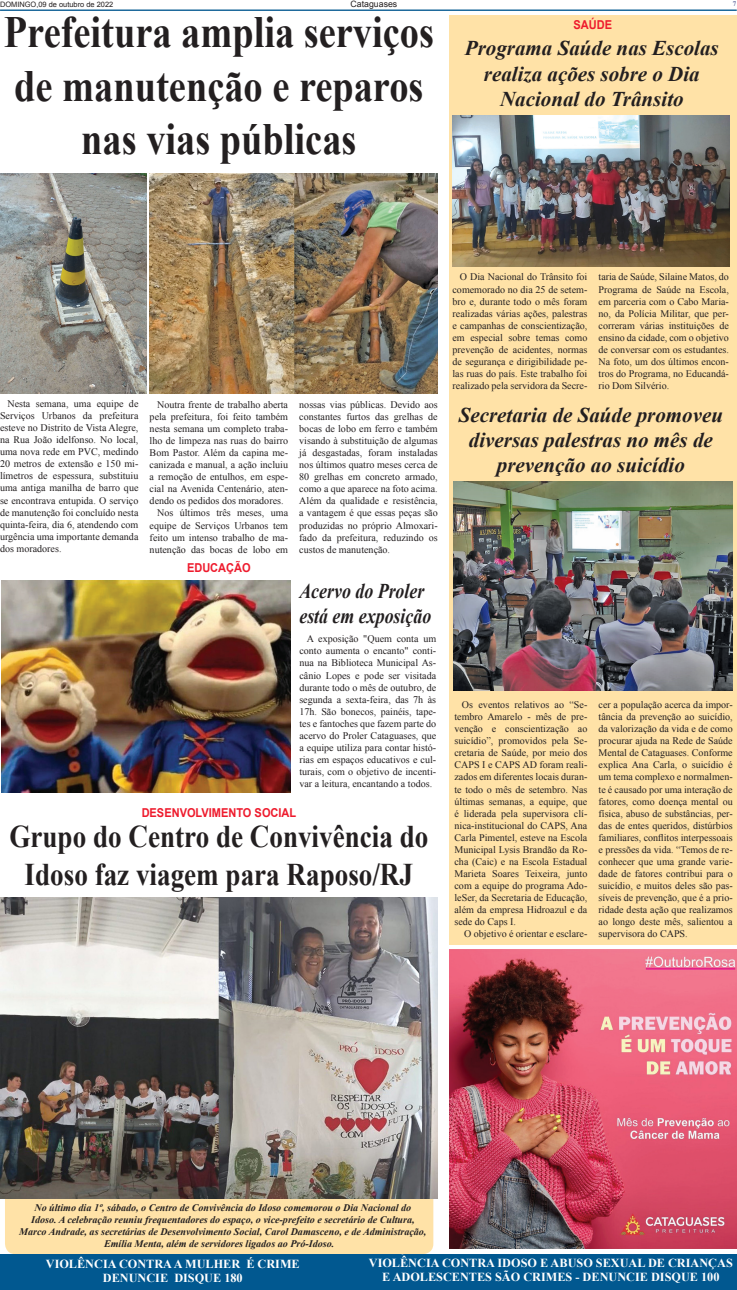
<style>
.page{position:relative;width:737px;height:1290px;background:#fff}
.page>*{position:absolute;margin:0;border:0;box-sizing:border-box;transform-origin:0 0}
.No_Spacing{font:700 44.62px/53.6px "Times New Roman";color:#231f20;text-align:center;scale:.86 1}
.No_Spacing-2{font:700 31.5px/37.8px "Times New Roman";color:#231f20;text-align:center;scale:.86 1}
.No_Spacing-3{font:italic 700 21px/25.2px "Times New Roman";color:#231f20;text-align:center}
.No_Spacing-4{font:italic 700 21px/25.2px "Times New Roman";color:#231f20;scale:.85 1}
.t1{font:700 12.25px "Times New Roman";color:#fff}
.No_Spacing-5{font:700 12.25px "Arial";color:#ee1b2d;scale:.9 1}
.No_Spacing-6{font:10.06px/12.1px "Times New Roman";color:#231f20;text-align:justify}
.No_Spacing-7{font:italic 700 10.06px/12.1px "Times New Roman";color:#231f20}
.t2{font:8.75px "Arial";color:#231f20}
.t3{font:7.44px "Arial";color:#231f20}
.t4{font:700 7px "Times New Roman";color:#60689d}
</style>
<div class="page">
<div style="left:5px;top:1186px;width:428px;height:68px;background:#ffe2a7;border-radius:10px"></div>
<hr style="left:0;top:10px;width:736px;height:1px;background:#015890">
<div style="left:2px;top:1255px;width:735px;height:35px;background:#015890"></div>
<div style="left:449px;top:16px;width:288px;height:929px;background:#ffe2a7"></div>
<img style="left:453px;top:116px;width:276px;height:151px">
<img style="left:453px;top:482px;width:279px;height:208px">
<img style="left:450px;top:949px;width:287px;height:300px">
<img style="left:0;top:173px;width:147px;height:221px">
<img style="left:150px;top:173px;width:287px;height:221px">
<img style="left:0;top:898px;width:438px;height:300px">
<img style="left:2px;top:580px;width:289px;height:213px">
<p class="t3" style="left:0;top:0;width:115px">DOMINGO,09 de outubro de 2022</p>
<p class="t2" style="left:350px;top:-2px;width:48px">Cataguases</p>
<p class="t4" style="left:732px;top:-1px;width:5px">7</p>
<p class="No_Spacing" style="left:4px;top:4px;width:501px">Prefeitura amplia serviços de manutenção e reparos nas vias públicas</p>
<p class="No_Spacing-5" style="left:573px;top:17px;width:44px">SAÚDE</p>
<p class="No_Spacing-3" style="left:465px;top:35px;width:255px">Programa Saúde nas Escolas realiza ações sobre o Dia</p>
<p class="No_Spacing-3" style="left:500px;top:86px;width:185px">Nacional do Trânsito</p>
<p class="No_Spacing-6" style="left:0;top:397px;width:140px;text-indent:7px">Nesta semana, uma equipe de Serviços Urbanos da prefeitura esteve no Distrito de Vista Alegre, na Rua João idelfonso. No local, uma nova rede em PVC, medindo 20 metros de extensão e 150 mi&shy;límetros de espessura, substituiu uma antiga manilha de barro que se encontrava entupida. O serviço de manutenção foi concluído nesta quinta-feira, dia 6, atendendo com urgência uma importante demanda dos moradores.</p>
<p class="No_Spacing-6" style="left:150px;top:398px;width:140px;text-indent:7px">Noutra frente de trabalho aberta pela prefeitura, foi feito também nesta semana um completo traba&shy;lho de limpeza nas ruas do bairro Bom Pastor. Além da capina me&shy;canizada e manual, a ação incluiu a remoção de entulhos, em espe&shy;cial na Avenida Centenário, aten&shy;dendo os pedidos dos moradores.</p>
<p class="No_Spacing-6" style="left:150px;top:507px;width:140px;text-indent:7px">Nos últimos três meses, uma equipe de Serviços Urbanos tem feito um intenso trabalho de ma&shy;nutenção das bocas de lobo em</p>
<p class="No_Spacing-5" style="left:187px;top:560px;width:72px">EDUCAÇÃO</p>
<p class="No_Spacing-6" style="left:299px;top:398px;width:140px">nossas vias públicas. Devido aos constantes furtos das grelhas de bocas de lobo em ferro e também visando à substituição de algumas já desgastadas, foram instaladas nos últimos quatro meses cerca de 80 grelhas em concreto armado, como a que aparece na foto acima.<br>Além da qualidade e resistência, a vantagem é que essas peças são produzidas no próprio Almoxari&shy;fado da prefeitura, reduzindo os custos de manutenção.</p>
<p class="No_Spacing-4" style="left:299px;top:577px;width:157px">Acervo do Proler está em exposição</p>
<p class="No_Spacing-6" style="left:299px;top:633px;width:138px;text-indent:7px">A exposição "Quem conta um conto aumenta o encanto" conti&shy;nua na Biblioteca Municipal As&shy;cânio Lopes e pode ser visitada durante todo o mês de outubro, de segunda a sexta-feira, das 7h às 17h. São bonecos, painéis, tape&shy;tes e fantoches que fazem parte do acervo do Proler Cataguases, que a equipe utiliza para contar histó&shy;rias em espaços educativos e cul&shy;turais, com o objetivo de incenti&shy;var a leitura, encantando a todos.</p>
<p class="No_Spacing-5" style="left:142px;top:804px;width:173px">DESENVOLVIMENTO SOCIAL</p>
<p class="No_Spacing-2" style="left:9px;top:817px;width:488px">Grupo do Centro de Convivência do<br>Idoso faz viagem para Raposo/RJ</p>
<p class="No_Spacing-6" style="left:452px;top:271px;width:136px;text-indent:7px">O Dia Nacional do Trânsito foi comemorado no dia 25 de setem&shy;bro e, durante todo o mês foram realizadas várias ações, palestras e campanhas de conscientização, em especial sobre temas como prevenção de acidentes, normas de segurança e dirigibilidade pe&shy;las ruas do país. Este trabalho foi realizado pela servidora da Secre-</p>
<p class="No_Spacing-6" style="left:598px;top:271px;width:132px">taria de Saúde, Silaine Matos, do Programa de Saúde na Escola, em parceria com o Cabo Maria&shy;no, da Polícia Militar, que per&shy;correram várias instituições de ensino da cidade, com o objetivo de conversar com os estudantes.<br>Na foto, um dos últimos encon&shy;tros do Programa, no Educandá&shy;rio Dom Silvério.</p>
<p class="No_Spacing-3" style="left:459px;top:401px;width:266px">Secretaria de Saúde promoveu diversas palestras no mês de prevenção ao suicídio</p>
<p class="No_Spacing-6" style="left:454px;top:698px;width:134px;text-indent:7px">Os eventos relativos ao “Se&shy;tembro Amarelo - mês de pre&shy;venção e conscientização ao suicídio”, promovidos pela Se&shy;cretaria de Saúde, por meio dos CAPS I e CAPS AD foram reali&shy;zados em diferentes locais duran&shy;te todo o mês de setembro. Nas últimas semanas, a equipe, que é liderada pela supervisora clí&shy;nica-institucional do CAPS, Ana Carla Pimentel, esteve na Escola Municipal Lysis Brandão da Ro&shy;cha (Caic) e na Escola Estadual Marieta Soares Teixeira, junto com a equipe do programa Ado&shy;leSer, da Secretaria de Educação, além da empresa Hidroazul e da sede do Caps I.</p>
<p class="No_Spacing-6" style="left:464px;top:928px;width:125px">O objetivo é orientar e esclare-</p>
<p class="No_Spacing-6" style="left:598px;top:698px;width:136px">cer a população acerca da impor&shy;tância da prevenção ao suicídio, da valorização da vida e de como procurar ajuda na Rede de Saúde Mental de Cataguases. Conforme explica Ana Carla, o suicídio é um tema complexo e normalmen&shy;te é causado por uma interação de fatores, como doença mental ou física, abuso de substâncias, per&shy;das de entes queridos, distúrbios familiares, conflitos interpessoais e pressões da vida. “Temos de re&shy;conhecer que uma grande varie&shy;dade de fatores contribui para o suicídio, e muitos deles são pas&shy;síveis de prevenção, que é a prio&shy;ridade desta ação que realizamos ao longo deste mês, salientou a supervisora do CAPS.</p>
<p class="No_Spacing-7" style="left:34px;top:1201px;width:378px">No último dia 1º, sábado, o Centro de Convivência do Idoso comemorou o Dia Nacional do</p>
<p class="No_Spacing-7" style="left:31px;top:1213px;width:385px">Idoso. A celebração reuniu frequentadores do espaço, o vice-prefeito e secretário de Cultura,</p>
<p class="No_Spacing-7" style="left:104px;top:1225px;width:324px;text-indent:-85px">Marco Andrade, as secretárias de Desenvolvimento Social, Carol Damasceno, e de Administração,<br>Emília Menta, além de servidores ligados ao Pró-Idoso.</p>
<p class="t1" style="left:44px;top:1254px;width:255px">VIOLÊNCIA CONTRA A MULHER É CRIME</p>
<p class="t1" style="left:46px;top:1255px;width:255px">VIOLÊNCIA CONTRA A MULHER É CRIME</p>
<p class="t1" style="left:103px;top:1270px;width:141px">DENUNCIE DISQUE 180</p>
<p class="t1" style="left:369px;top:1254px;width:365px">VIOLÊNCIA CONTRA IDOSO E ABUSO SEXUAL DE CRIANÇAS</p>
<p class="t1" style="left:382px;top:1268px;width:339px">E ADOLESCENTES SÃO CRIMES - DENUNCIE DISQUE 100</p>
<p class="t1" style="left:380px;top:1268px;width:339px">E ADOLESCENTES SÃO CRIMES - DENUNCIE DISQUE 100</p>
</div>
